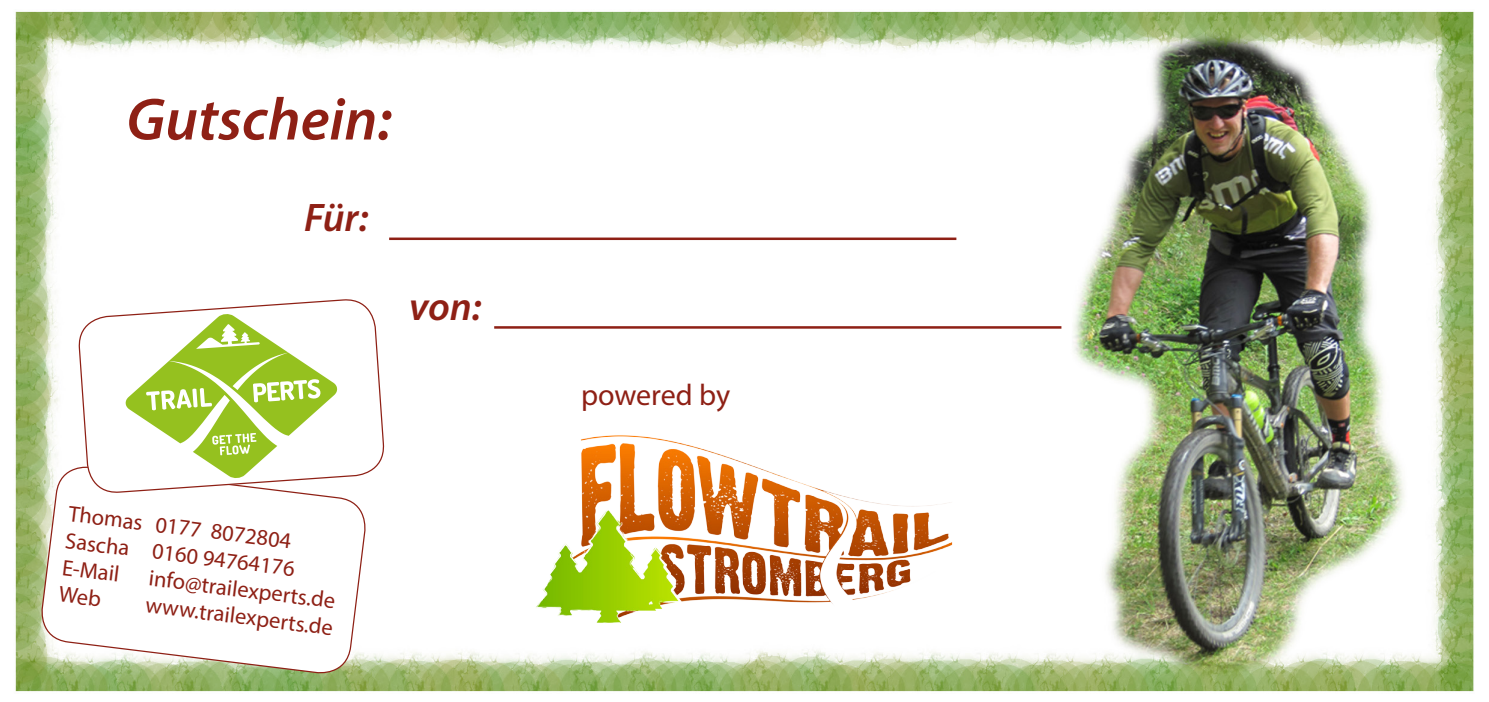
<style>
.page{position:relative;width:1489px;height:702px;background:#fff}
.page>*{position:absolute;margin:0;border:0;box-sizing:border-box;transform-origin:0 0}
.t1{font:italic 600 60px "Myriad Pro";color:#8e2015}
.t2{font:italic 600 40px "Myriad Pro";letter-spacing:-.005em;color:#8e2015}
.t3{font:30px "Myriad Pro";letter-spacing:-.005em;color:#8e2015}
.t4{font:22.5px/27px "Myriad Pro";color:#8e2015}
</style>
<div class="page">
<img style="left:15px;top:11px;width:1459px;height:681px">
<img style="left:534px;top:434px;width:420px;height:191px">
<svg style="left:39px;top:463px;width:329px;height:213px"></svg>
<svg style="left:77px;top:292px;width:308px;height:208px"></svg>
<hr style="left:389px;top:237px;width:567px;height:3px;background:#8e2015">
<hr style="left:494px;top:326px;width:567px;height:2px;background:#8e2015">
<svg style="left:58px;top:586px;width:43px;height:20px"></svg>
<h1 class="t1" style="left:126px;top:81px;width:267px">Gutschein:</h1>
<h2 class="t2" style="left:304px;top:192px;width:66px">Für:</h2>
<h2 class="t2" style="left:409px;top:281px;width:74px">von:</h2>
<p class="t4" style="left:70px;top:499px;width:232px;rotate:7deg">Thomas 0177 8072804<br>Sascha 0160 94764176<br>E-Mail</p>
<p class="t4" style="left:151px;top:564px;width:189px;rotate:7deg">info@trailexperts.de</p>
<p class="t4" style="left:147px;top:591px;width:190px;rotate:7deg">www.trailexperts.de</p>
<h3 class="t3" style="left:581px;top:377px;width:150px">powered by</h3>
</div>
